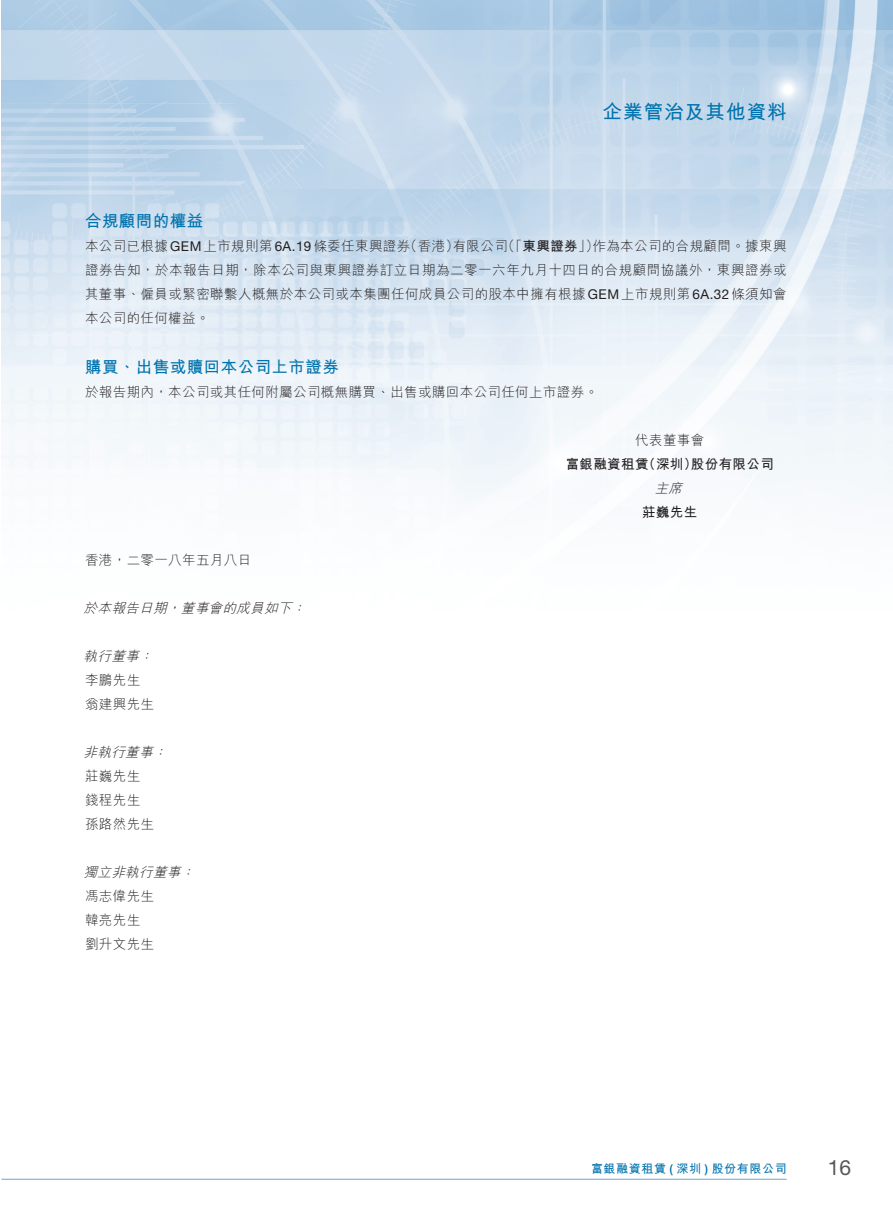
<style>
.page{position:relative;width:893px;height:1212px;background:#fff}
.page>*{position:absolute;margin:0;border:0;box-sizing:border-box;transform-origin:0 0}
.t1{font:21px "Helvetica Neue LT Std";color:#57585a}
.t2{font:700 19.5px "M Hei HK";letter-spacing:.055em;color:#0073ae}
._3__標題{font:700 16.5px "M Hei HK";letter-spacing:.03em;color:#0073ae}
._1__內文{font:300 13.5px/24px "M Hei HK";letter-spacing:.03em;color:#231f20}
._1__內文-2{font:italic 300 13.5px "M Hei HK";color:#231f20}
._1__內文-3{font:700 13.5px "M Hei HK";letter-spacing:.03em;color:#231f20}
.t3{font:700 12px "M Hei HK";letter-spacing:.05em;color:#0073ae}
.s1{font-weight:700}
.s2{font-family:"Helvetica Neue LT Std";font-weight:400}
.s3{font-family:"Helvetica Neue LT Std";font-weight:500}
</style>
<div class="page">
<img style="left:2px;top:0;width:891px;height:1179px">
<hr style="left:1px;top:1179px;width:786px;height:1px;background:#6da7d1">
<p class="_3__標題" style="left:85px;top:209px;width:120px">合規顧問的權益</p>
<h2 class="t2" style="left:603px;top:98px;width:186px">企業管治及其他資料</h2>
<p class="_1__內文" style="left:404px;top:234px;width:57px">（香港）</p>
<p class="_1__內文" style="left:502px;top:234px;width:99px">（「<span class="s1">東興證券</span>」）</p>
<p class="_1__內文" style="left:85px;top:234px;width:703px">本公司已根據<span class="s2">GEM</span>上市規則第 <span class="s2">A6 .19</span>條委任東興證券<br>證券告知，於本報告日期，除本公司與東興證券訂立日期為二零一六年九月十四日的合規顧問協議外，東興證券或其董事、僱員或緊密聯繫人概無於本公司或本集團任何成員公司的股本中擁有根據<span class="s2">GEM</span>上市規則第 <span class="s2">A6 .32</span>條須知會本公司的任何權益。</p>
<p class="_3__標題" style="left:85px;top:355px;width:255px">購買、出售或贖回本公司上市證券</p>
<p class="_1__內文" style="left:85px;top:380px;width:515px">於報告期內，本公司或其任何附屬公司概無購買、出售或購回本公司任何上市證券。</p>
<p class="_1__內文" style="left:635px;top:428px;width:71px">代表董事會</p>
<p class="_1__內文-3" style="left:691px;top:454px;width:84px">股份有限公司</p>
<p class="_1__內文" style="left:592px;top:234px;width:196px">作為本公司的合規顧問。據東興</p>
<p class="_1__內文" style="left:453px;top:234px;width:57px">有限公司</p>
<p class="_1__內文-3" style="left:566px;top:454px;width:84px">富銀融資租賃</p>
<p class="_1__內文-3" style="left:642px;top:454px;width:57px">（深圳）</p>
<p class="_1__內文" style="left:85px;top:548px;width:168px">香港，二零一八年五月八日</p>
<p class="_1__內文-2" style="left:181px;top:601px;width:116px">董事會的成員如下</p>
<p class="_1__內文-2" style="left:84px;top:601px;width:88px">於本報告日期</p>
<p class="_1__內文-2" style="left:139px;top:649px;width:19px">：</p>
<p class="_1__內文-2" style="left:292px;top:601px;width:19px">：</p>
<p class="_1__內文-2" style="left:167px;top:601px;width:19px">，</p>
<p class="_1__內文-2" style="left:84px;top:649px;width:60px">執行董事</p>
<p class="_1__內文" style="left:85px;top:668px;width:57px">李鵬先生</p>
<p class="_1__內文" style="left:85px;top:692px;width:71px">翁建興先生</p>
<p class="_1__內文-2" style="left:84px;top:745px;width:74px">非執行董事</p>
<p class="_1__內文" style="left:85px;top:764px;width:57px">莊巍先生</p>
<p class="_1__內文" style="left:85px;top:788px;width:57px">錢程先生</p>
<p class="_1__內文" style="left:85px;top:812px;width:71px">孫路然先生</p>
<p class="_1__內文-2" style="left:153px;top:745px;width:19px">：</p>
<p class="_1__內文-2" style="left:84px;top:865px;width:102px">獨立非執行董事</p>
<p class="_1__內文" style="left:85px;top:884px;width:71px">馮志偉先生</p>
<p class="_1__內文" style="left:85px;top:908px;width:57px">韓亮先生</p>
<p class="_1__內文" style="left:85px;top:932px;width:71px">劉升文先生</p>
<p class="_1__內文-2" style="left:181px;top:865px;width:19px">：</p>
<p class="_1__內文-2" style="left:655px;top:481px;width:32px">主席</p>
<p class="_1__內文-3" style="left:642px;top:502px;width:57px">莊巍先生</p>
<p class="t3" style="left:591px;top:1159px;width:197px">富銀融資租賃 <span class="s3">(</span> 深圳 <span class="s3">)</span> 股份有限公司</p>
<h1 class="t1" style="left:828px;top:1154px;width:25px">16</h1>
</div>
